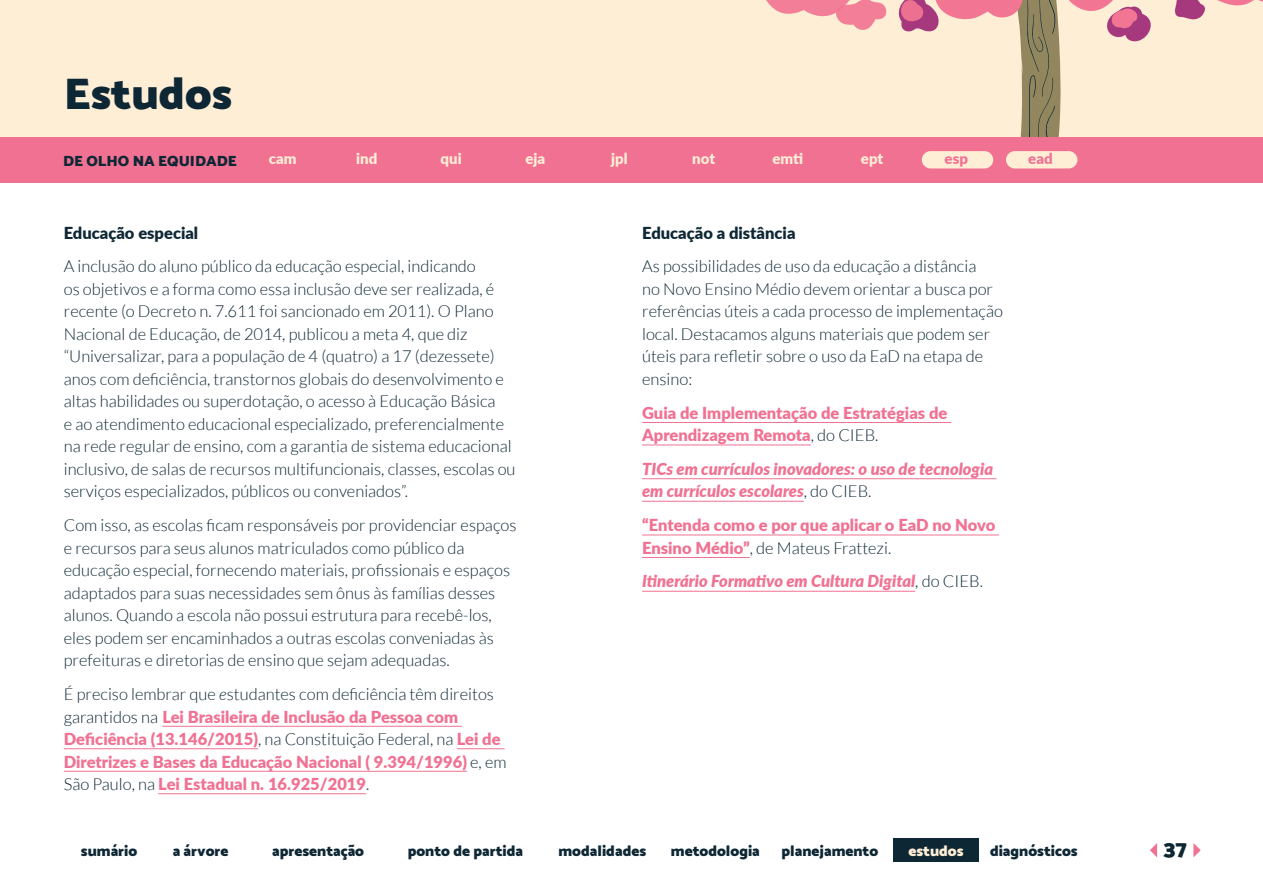
<style>
.page{position:relative;width:1263px;height:893px;background:#fff}
.page>*{position:absolute;margin:0;border:0;box-sizing:border-box;transform-origin:0 0}
.t1{font:900 45px "Catamaran";color:#0e2734}
.t2{font:900 22.5px "Catamaran";color:#0e2734}
.t3{font:300 16.5px/22.5px "Lato";color:#0e2734}
.t4{font:900 16.5px/22.5px "Lato";color:#f17192}
.t5{font:italic 900 16.5px/22.5px "Lato";color:#f17192}
.t6{font:900 16.5px "Lato";color:#0e2734}
.t7{font:900 15px "Catamaran";color:#0e2734}
.t8{font:900 15px "Lato";color:#ffeed6}
.t9{font:900 15px "Catamaran";color:#ffeed6}
.t10{font:900 15px "Lato";color:#f17192}
.s1{font-weight:300;color:#0e2734}
.s2{font-weight:300;font-style:italic;color:#0e2734}
.s3{font-weight:300;font-style:normal;color:#0e2734}
</style>
<div class="page">
<div style="left:0;top:0;width:1263px;height:137px;background:#ffeed6"></div>
<svg style="left:766px;top:0;width:120px;height:30px"></svg>
<svg style="left:899px;top:0;width:364px;height:137px"></svg>
<svg style="left:1150px;top:843px;width:7px;height:14px"></svg>
<svg style="left:1193px;top:843px;width:8px;height:14px"></svg>
<div style="left:0;top:137px;width:1263px;height:46px;background:#f17192"></div>
<div style="left:893px;top:838px;width:85px;height:24px;background:#0e2734"></div>
<div style="left:1006px;top:151px;width:71px;height:17px;background:#ffeed6;border-radius:9px"></div>
<div style="left:922px;top:151px;width:71px;height:17px;background:#ffeed6;border-radius:9px"></div>
<hr style="left:162px;top:726px;width:300px;height:1px;background:#f17192">
<hr style="left:64px;top:748px;width:194px;height:1px;background:#f17192">
<hr style="left:457px;top:748px;width:47px;height:1px;background:#f17192">
<hr style="left:64px;top:771px;width:403px;height:1px;background:#f17192">
<hr style="left:158px;top:793px;width:208px;height:1px;background:#f17192">
<hr style="left:642px;top:422px;width:309px;height:1px;background:#f17192">
<hr style="left:642px;top:445px;width:169px;height:1px;background:#f17192">
<hr style="left:642px;top:478px;width:354px;height:1px;background:#f17192">
<hr style="left:642px;top:501px;width:162px;height:1px;background:#f17192">
<hr style="left:642px;top:535px;width:357px;height:1px;background:#f17192">
<hr style="left:642px;top:557px;width:108px;height:1px;background:#f17192">
<hr style="left:642px;top:591px;width:273px;height:1px;background:#f17192">
<h1 class="t1" style="left:64px;top:67px;width:170px">Estudos</h1>
<p class="t7" style="left:63px;top:152px;width:175px">DE OLHO NA EQUIDADE</p>
<p class="t8" style="left:269px;top:147px;width:29px">cam</p>
<p class="t8" style="left:356px;top:147px;width:23px">ind</p>
<p class="t8" style="left:440px;top:147px;width:23px">qui</p>
<p class="t8" style="left:525px;top:147px;width:21px">eja</p>
<p class="t8" style="left:611px;top:147px;width:18px">jpl</p>
<p class="t8" style="left:692px;top:147px;width:24px">not</p>
<p class="t8" style="left:772px;top:147px;width:32px">emti</p>
<p class="t8" style="left:861px;top:147px;width:24px">ept</p>
<p class="t10" style="left:944px;top:147px;width:25px">esp</p>
<p class="t10" style="left:1028px;top:147px;width:26px">ead</p>
<p class="t6" style="left:64px;top:220px;width:136px">Educação especial</p>
<p class="t3" style="left:64px;top:255px;width:453px">A inclusão do aluno público da educação especial, indicando<br>os objetivos e a forma como essa inclusão deve ser realizada, é recente (o Decreto n. 7.611 foi sancionado em 2011). O Plano Nacional de Educação, de 2014, publicou a meta 4, que diz “Universalizar, para a população de 4 (quatro) a 17 (dezessete) anos com deficiência, transtornos globais do desenvolvimento e altas habilidades ou superdotação, o acesso à Educação Básica<br>e ao atendimento educacional especializado, preferencialmente na rede regular de ensino, com a garantia de sistema educacional inclusivo, de salas de recursos multifuncionais, classes, escolas ou serviços especializados, públicos ou conveniados”.</p>
<p class="t3" style="left:64px;top:514px;width:454px">Com isso, as escolas ficam responsáveis por providenciar espaços e recursos para seus alunos matriculados como público da educação especial, fornecendo materiais, profissionais e espaços adaptados para suas necessidades sem ônus às famílias desses alunos. Quando a escola não possui estrutura para recebê-los, eles podem ser encaminhados a outras escolas conveniadas às prefeituras e diretorias de ensino que sejam adequadas.</p>
<p class="t4" style="left:64px;top:682px;width:444px"><span class="s1">É preciso lembrar que</span> <span class="s2">e</span><span class="s1">studantes com deficiência têm direitos garantidos na</span> Lei Brasileira de Inclusão da Pessoa com Deficiência (13.146/2015)<span class="s1">, na Constituição Federal, na</span> Lei de Diretrizes e Bases da Educação Nacional ( 9.394/1996) <span class="s1">e, em São Paulo, na</span> Lei Estadual n. 16.925/2019<span class="s1">.</span></p>
<p class="t6" style="left:642px;top:220px;width:155px">Educação a distância</p>
<p class="t3" style="left:642px;top:255px;width:362px">As possibilidades de uso da educação a distância<br>no Novo Ensino Médio devem orientar a busca por referências úteis a cada processo de implementação local. Destacamos alguns materiais que podem ser úteis para refletir sobre o uso da EaD na etapa de ensino:</p>
<p class="t4" style="left:642px;top:401px;width:307px">Guia de Implementação de Estratégias de<br>Aprendizagem Remota<span class="s1">, do CIEB.</span></p>
<p class="t5" style="left:642px;top:457px;width:352px">TICs em currículos inovadores: o uso de tecnologia em currículos escolares<span class="s3">, do CIEB.</span></p>
<p class="t4" style="left:642px;top:513px;width:355px">“Entenda como e por que aplicar o EaD no Novo<br>Ensino Médio”<span class="s1">, de Mateus Frattezi.</span></p>
<p class="t5" style="left:642px;top:569px;width:342px">Itinerário Formativo em Cultura Digital<span class="s3">, do CIEB.</span></p>
<p class="t7" style="left:81px;top:842px;width:58px">sumário</p>
<p class="t7" style="left:173px;top:842px;width:57px">a árvore</p>
<p class="t7" style="left:272px;top:842px;width:93px">apresentação</p>
<p class="t7" style="left:408px;top:842px;width:117px">ponto de partida</p>
<p class="t7" style="left:558px;top:842px;width:89px">modalidades</p>
<p class="t7" style="left:671px;top:842px;width:91px">metodologia</p>
<p class="t7" style="left:781px;top:842px;width:98px">planejamento</p>
<p class="t9" style="left:908px;top:842px;width:57px">estudos</p>
<p class="t7" style="left:990px;top:842px;width:89px">diagnósticos</p>
<h2 class="t2" style="left:1163px;top:835px;width:25px">37</h2>
</div>
